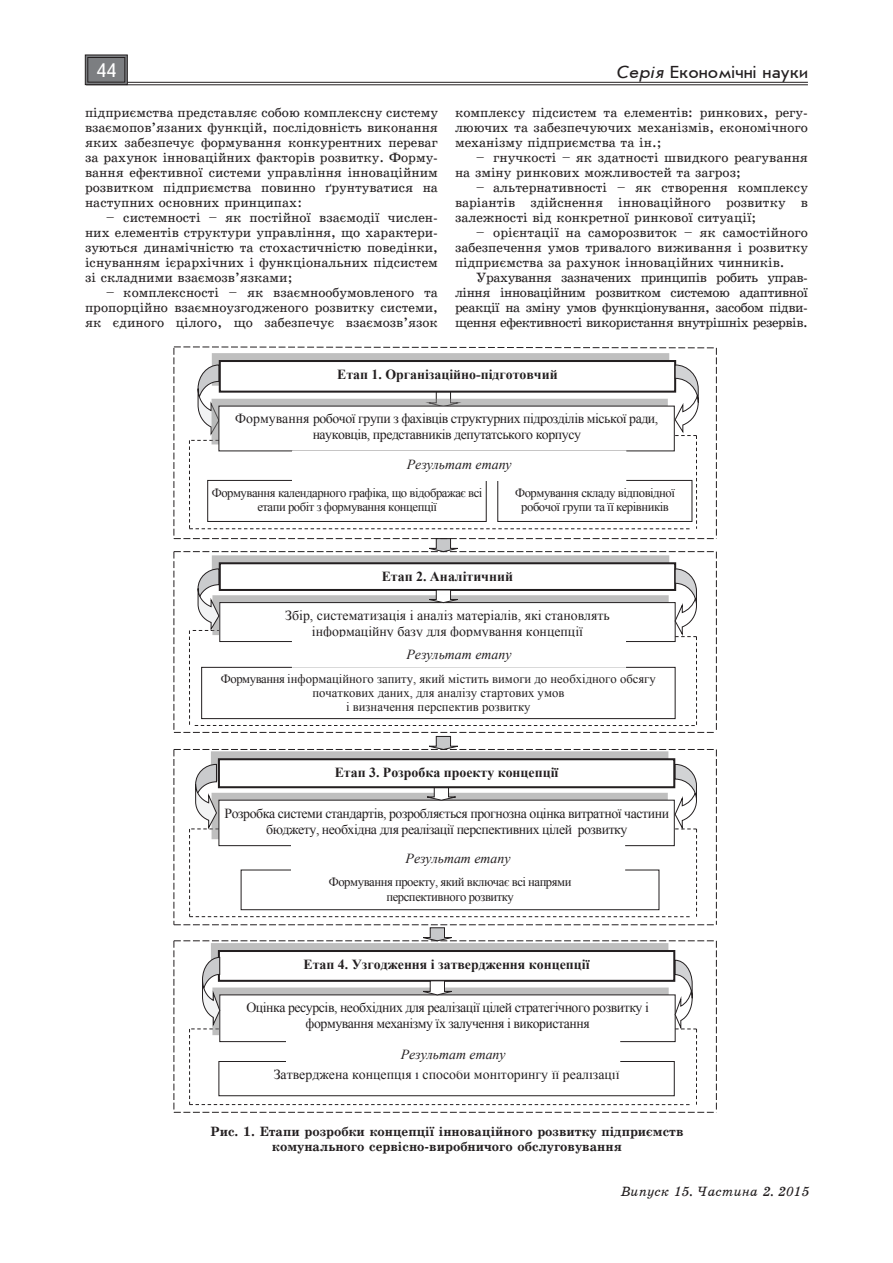
<style>
.page{position:relative;width:893px;height:1263px;background:#fff}
.page>*{position:absolute;margin:0;border:0;box-sizing:border-box;transform-origin:0 0}
.t1{font:19.5px "Ukrainian Text";color:#fff}
.t2{font:18px "Ukrainian Journal Sans";color:#231f20}
.t3{font:13.8px/15.9px "Times New Roman";letter-spacing:-.035em;color:#231f20;text-align:center}
.t4{font:13.8px/15.9px "Times New Roman";color:#231f20;text-align:center}
.t5{font:700 13.8px "Times New Roman";color:#231f20}
.t6{font:italic 13.8px "Times New Roman";color:#231f20}
.Текст_основной{font:13.5px/15px "Ukrainian School";color:#231f20;text-align:justify}
.Рисунок{font:700 13.5px/15px "Ukrainian School";color:#231f20;text-align:center}
.t7{font:italic 13.5px "Ukrainian School";color:#231f20}
.t8{font:12.6px/14.5px "Times New Roman";letter-spacing:-.03em;color:#231f20;text-align:center}
.t9{font:12.6px/14px "Times New Roman";color:#231f20;text-align:center}
.s1{font-style:italic}
</style>
<div class="page">
<hr style="left:86px;top:82px;width:722px;height:1px;background:#231f20">
<hr style="left:86px;top:85px;width:722px;height:1px;background:#231f20">
<svg style="left:85px;top:54px;width:43px;height:31px"></svg>
<div style="left:88px;top:57px;width:37px;height:25px;border:1px solid #231f20"></div>
<svg style="left:173px;top:346px;width:544px;height:767px"></svg>
<h1 class="t1" style="left:96px;top:60px;width:22px">44</h1>
<h2 class="t2" style="left:616px;top:63px;width:193px"><span class="s1">Серія</span> Економічні науки</h2>
<p class="Текст_основной" style="left:85px;top:105px;width:354px">підприємства представляє собою комплексну систему взаємопов’язаних функцій, послідовність виконання яких забезпечує формування конкурентних переваг за рахунок інноваційних факторів розвитку. Форму&shy;вання ефективної системи управління інноваційним розвитком підприємства повинно ґрунтуватися на наступних основних принципах:</p>
<p class="Текст_основной" style="left:85px;top:210px;width:354px;text-indent:21px">– системності – як постійної взаємодії числен&shy;них елементів структури управління, що характери&shy;зуються динамічністю та стохастичністю поведінки, існуванням ієрархічних і функціональних підсистем зі складними взаємозв’язками;</p>
<p class="Текст_основной" style="left:85px;top:285px;width:354px;text-indent:21px">– комплексності – як взаємнообумовленого та пропорційно взаємноузгодженого розвитку системи, як єдиного цілого, що забезпечує взаємозв’язок</p>
<p class="Текст_основной" style="left:455px;top:105px;width:354px">комплексу підсистем та елементів: ринкових, регу&shy;люючих та забезпечуючих механізмів, економічного механізму підприємства та ін.;</p>
<p class="Текст_основной" style="left:455px;top:150px;width:354px;text-indent:21px">– гнучкості – як здатності швидкого реагування на зміну ринкових можливостей та загроз;</p>
<p class="Текст_основной" style="left:455px;top:180px;width:354px;text-indent:21px">– альтернативності – як створення комплексу варіантів здійснення інноваційного розвитку в залежності від конкретної ринкової ситуації;</p>
<p class="Текст_основной" style="left:455px;top:225px;width:354px;text-indent:21px">– орієнтації на саморозвиток – як самостійного забезпечення умов тривалого виживання і розвитку підприємства за рахунок інноваційних чинників.</p>
<p class="Текст_основной" style="left:455px;top:270px;width:354px;text-indent:21px">Урахування зазначених принципів робить управ&shy;ління інноваційним розвитком системою адаптивної реакції на зміну умов функціонування, засобом підви&shy;щення ефективності використання внутрішніх резервів.</p>
<p class="t5" style="left:337px;top:365px;width:222px">Етап 1. Організаційно-підготовчий</p>
<p class="t3" style="left:235px;top:411px;width:425px">Формування робочої групи з фахівців структурних підрозділів міської ради, науковців, представників депутатського корпусу</p>
<p class="t6" style="left:407px;top:454px;width:106px">Результат етапу</p>
<p class="t8" style="left:212px;top:485px;width:272px">Формування календарного графіка, що відображає всі етапи робіт з формування концепції</p>
<p class="t8" style="left:515px;top:485px;width:161px">Формування складу відповідної робочої групи та її керівників</p>
<p class="t5" style="left:382px;top:567px;width:133px">Етап 2. Аналітичний</p>
<p class="t4" style="left:285px;top:607px;width:326px">Збір, систематизація і аналіз матеріалів, які становлять інформаційну базу для формування концепції</p>
<p class="t6" style="left:406px;top:645px;width:106px">Результат етапу</p>
<p class="t9" style="left:221px;top:672px;width:436px">Формування інформаційного запиту, який містить вимоги до необхідного обсягу початкових даних, для аналізу стартових умов<br>і визначення перспектив розвитку</p>
<p class="t5" style="left:335px;top:763px;width:225px">Етап 3. Розробка проекту концепції</p>
<p class="t3" style="left:225px;top:804px;width:446px">Розробка системи стандартів, розробляється прогнозна оцінка витратної частини бюджету, необхідна для реалізації перспективних цілей розвитку</p>
<p class="t6" style="left:406px;top:849px;width:106px">Результат етапу</p>
<p class="t8" style="left:329px;top:875px;width:244px">Формування проекту, який включає всі напрями перспективного розвитку</p>
<p class="t5" style="left:304px;top:955px;width:287px">Етап 4. Узгодження і затвердження концепції</p>
<p class="t3" style="left:246px;top:999px;width:404px">Оцінка ресурсів, необхідних для реалізації цілей стратегічного розвитку і формування механізму їх залучення і використання</p>
<p class="t6" style="left:401px;top:1045px;width:106px">Результат етапу</p>
<p class="t4" style="left:274px;top:1066px;width:347px">Затверджена концепція і способи моніторингу її реалізації</p>
<p class="Рисунок" style="left:211px;top:1124px;width:474px">Рис. 1. Етапи розробки концепції інноваційного розвитку підприємств комунального сервісно-виробничого обслуговування</p>
<p class="t7" style="left:621px;top:1183px;width:190px">Випуск 15. Частина 2. 2015</p>
</div>
